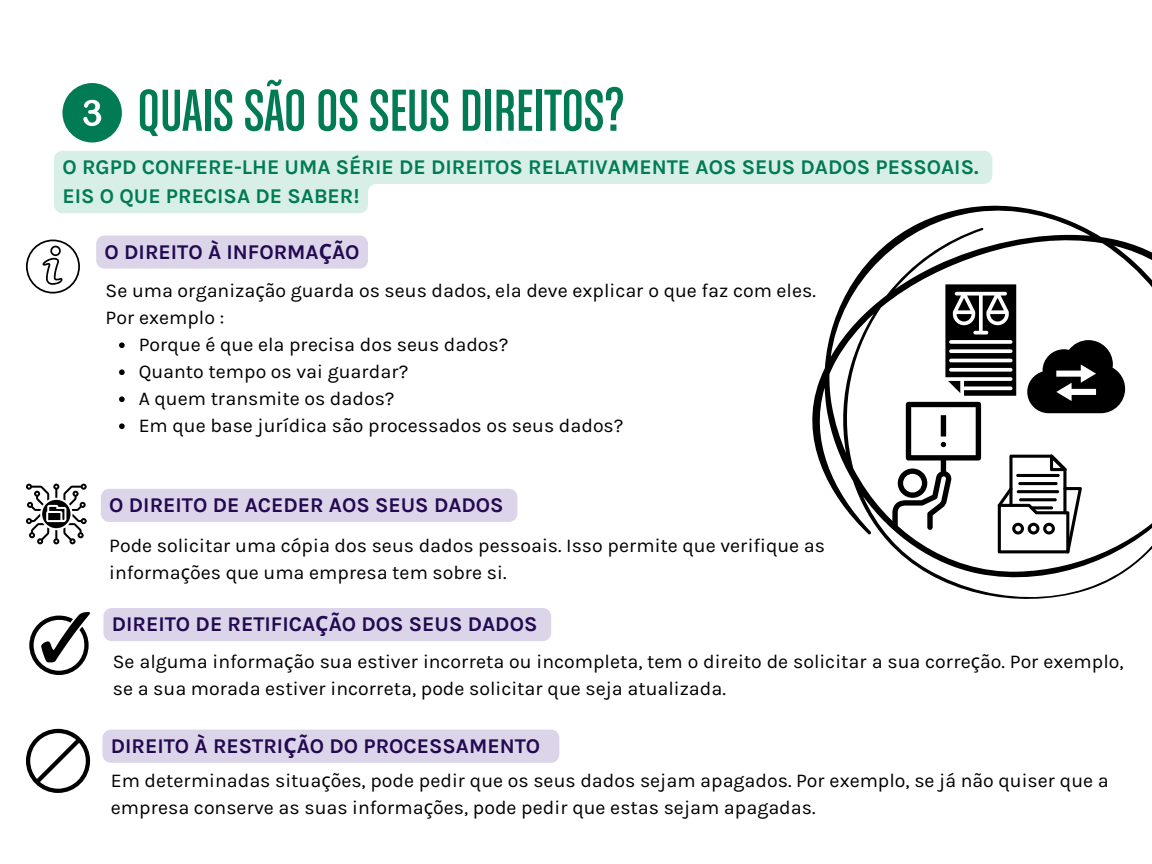
<style>
.page{position:relative;width:1152px;height:864px;background:#fff}
.page>*{position:absolute;margin:0;border:0;box-sizing:border-box;transform-origin:0 0}
.t1{font:63px "Chalet Comprime Cologne Eighty";color:#007b54}
.t2{font:700 21px "Karla";color:#220950}
.t3{font:700 21px/29.2px "Karla";color:#007b54}
.t4{font:19.5px/27px "Karla";color:#000}
.s1{font-family:"Noto Sans"}
</style>
<div class="page">
<svg style="left:812px;top:205px;width:340px;height:394px"></svg>
<div style="left:62px;top:83px;width:60px;height:60px;background:#007b54;border-radius:50%"></div>
<svg style="left:83px;top:100px;width:18px;height:26px"></svg>
<svg style="left:26px;top:240px;width:54px;height:54px"></svg>
<svg style="left:54px;top:151px;width:938px;height:62px;fill:#d7efe7"></svg>
<div style="left:96px;top:235px;width:272px;height:34px;background:#dcd4e9;border-radius:8px"></div>
<svg style="left:119px;top:342px;width:6px;height:6px"></svg>
<svg style="left:119px;top:369px;width:6px;height:6px"></svg>
<svg style="left:119px;top:396px;width:6px;height:6px"></svg>
<svg style="left:119px;top:423px;width:6px;height:6px"></svg>
<svg style="left:26px;top:484px;width:61px;height:60px"></svg>
<div style="left:101px;top:489px;width:416px;height:33px;background:#dcd4e9"></div>
<svg style="left:29px;top:612px;width:61px;height:63px"></svg>
<div style="left:103px;top:608px;width:448px;height:33px;background:#dcd4e9"></div>
<svg style="left:26px;top:729px;width:64px;height:64px"></svg>
<div style="left:102px;top:730px;width:457px;height:33px;background:#dcd4e9"></div>
<p class="t1" style="left:138px;top:87px;width:489px">QUAIS SÃO OS SEUS DIREITOS?</p>
<h1 class="t3" style="left:62px;top:153px;width:918px">O RGPD CONFERE-LHE UMA SÉRIE DE DIREITOS RELATIVAMENTE AOS SEUS DADOS PESSOAIS.<br>EIS O QUE PRECISA DE SABER!</h1>
<h2 class="t2" style="left:105px;top:240px;width:256px">O DIREITO À INFORMA<span class="s1">Ç</span>ÃO</h2>
<p class="t4" style="left:106px;top:277px;width:712px">Se uma organiza<span class="s1">ç</span>ão guarda os seus dados, ela deve explicar o que faz com eles.</p>
<p class="t4" style="left:106px;top:304px;width:120px">Por exemplo :</p>
<p class="t4" style="left:139px;top:331px;width:371px">Porque é que ela precisa dos seus dados?</p>
<p class="t4" style="left:139px;top:358px;width:271px">Quanto tempo os vai guardar?</p>
<p class="t4" style="left:139px;top:385px;width:257px">A quem transmite os dados?</p>
<p class="t4" style="left:139px;top:412px;width:486px">Em que base jurídica são processados os seus dados?</p>
<h2 class="t2" style="left:109px;top:493px;width:396px">O DIREITO DE ACEDER AOS SEUS DADOS</h2>
<p class="t4" style="left:109px;top:532px;width:717px">Pode solicitar uma cópia dos seus dados pessoais. Isso permite que verifique as informa<span class="s1">ç</span>ões que uma empresa tem sobre si.</p>
<p class="t2" style="left:112px;top:612px;width:427px">DIREITO DE RETIFICA<span class="s1">Ç</span>ÃO DOS SEUS DADOS</p>
<p class="t4" style="left:113px;top:648px;width:1012px">Se alguma informa<span class="s1">ç</span>ão sua estiver incorreta ou incompleta, tem o direito de solicitar a sua corre<span class="s1">ç</span>ão. Por exemplo, se a sua morada estiver incorreta, pode solicitar que seja atualizada.</p>
<p class="t2" style="left:111px;top:734px;width:431px">DIREITO À RESTRI<span class="s1">Ç</span>ÃO DO PROCESSAMENTO</p>
<p class="t4" style="left:111px;top:767px;width:999px">Em determinadas situa<span class="s1">ç</span>ões, pode pedir que os seus dados sejam apagados. Por exemplo, se já não quiser que a empresa conserve as suas informa<span class="s1">ç</span>ões, pode pedir que estas sejam apagadas.</p>
</div>
